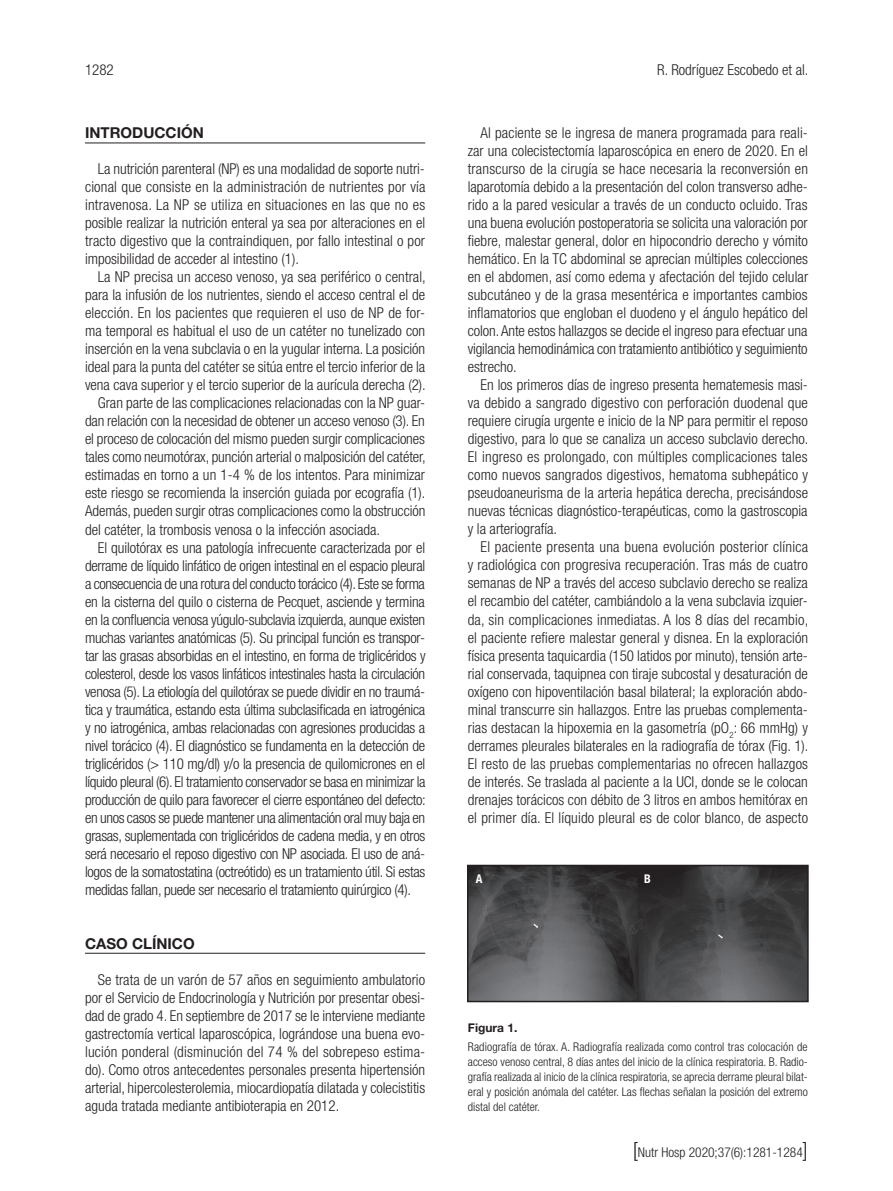
<style>
.page{position:relative;width:893px;height:1191px;background:#fff}
.page>*{position:absolute;margin:0;border:0;box-sizing:border-box;transform-origin:0 0}
.t1{font:300 condensed 15px/18px "Helvetica Neue LT Std";letter-spacing:-.01em;color:#231f20;text-align:justify}
.t2{font:300 condensed 15px "Helvetica Neue LT Std";letter-spacing:.015em;color:#231f20}
.t3{font:700 15px "Helvetica Neue LT Std";color:#231f20}
.t4{font:300 condensed 13.5px "Helvetica Neue LT Std";color:#231f20}
.t5{font:300 condensed 12px/15px "Helvetica Neue LT Std";color:#231f20;text-align:justify}
.t6{font:700 12px "Helvetica Neue LT Std";color:#231f20}
.t7{font:700 condensed 12px "Helvetica Neue LT Std";color:#fff}
.s1{font-size:21px}
</style>
<div class="page">
<hr style="left:85px;top:143px;width:340px;height:1px;background:#231f20">
<hr style="left:85px;top:953px;width:340px;height:1px;background:#231f20">
<img style="left:470px;top:867px;width:336px;height:132px">
<div style="left:467px;top:864px;width:342px;height:138px;border:2px solid #231f20"></div>
<p class="t1" style="left:85px;top:60px;width:30px">1282</p>
<p class="t1" style="left:657px;top:60px;width:153px">R. Rodríguez Escobedo et al.</p>
<p class="t3" style="left:85px;top:124px;width:120px">INTRODUCCIÓN</p>
<p class="t1" style="left:85px;top:160px;width:342px;text-indent:13px">La nutrición parenteral (NP) es una modalidad de soporte nutri&shy;cional que consiste en la administración de nutrientes por vía intravenosa. La NP se utiliza en situaciones en las que no es posible realizar la nutrición enteral ya sea por alteraciones en el tracto digestivo que la contraindiquen, por fallo intestinal o por imposibilidad de acceder al intestino (1).</p>
<p class="t1" style="left:98px;top:268px;width:330px">La NP precisa un acceso venoso, ya sea periférico o central,</p>
<p class="t1" style="left:85px;top:286px;width:342px">para la infusión de los nutrientes, siendo el acceso central el de</p>
<p class="t2" style="left:85px;top:304px;width:342px">elección. En los pacientes que requieren el uso de NP de for-</p>
<p class="t1" style="left:85px;top:322px;width:342px">ma temporal es habitual el uso de un catéter no tunelizado con</p>
<p class="t1" style="left:85px;top:340px;width:342px">inserción en la vena subclavia o en la yugular interna. La posición</p>
<p class="t1" style="left:85px;top:358px;width:342px">ideal para la punta del catéter se sitúa entre el tercio inferior de la</p>
<p class="t1" style="left:85px;top:376px;width:342px">vena cava superior y el tercio superior de la aurícula derecha (2).</p>
<p class="t1" style="left:98px;top:394px;width:329px">Gran parte de las complicaciones relacionadas con la NP guar-</p>
<p class="t1" style="left:85px;top:412px;width:341px">dan relación con la necesidad de obtener un acceso venoso (3). En</p>
<p class="t1" style="left:85px;top:430px;width:341px">el proceso de colocación del mismo pueden surgir complicaciones</p>
<p class="t1" style="left:85px;top:448px;width:342px">tales como neumotórax, punción arterial o malposición del catéter,</p>
<p class="t1" style="left:85px;top:466px;width:342px">estimadas en torno a un 1-4 % de los intentos. Para minimizar</p>
<p class="t1" style="left:85px;top:484px;width:342px">este riesgo se recomienda la inserción guiada por ecografía (1).</p>
<p class="t1" style="left:85px;top:502px;width:342px">Además, pueden surgir otras complicaciones como la obstrucción</p>
<p class="t1" style="left:85px;top:520px;width:297px">del catéter, la trombosis venosa o la infección asociada.</p>
<p class="t1" style="left:98px;top:538px;width:329px">El quilotórax es una patología infrecuente caracterizada por el</p>
<p class="t1" style="left:85px;top:556px;width:342px">derrame de líquido linfático de origen intestinal en el espacio pleural</p>
<p class="t1" style="left:85px;top:574px;width:341px">a consecuencia de una rotura del conducto torácico (4). Este se forma</p>
<p class="t1" style="left:85px;top:592px;width:341px">en la cisterna del quilo o cisterna de Pecquet, asciende y termina</p>
<p class="t1" style="left:85px;top:610px;width:342px">en la confluencia venosa yúgulo-subclavia izquierda, aunque existen</p>
<p class="t1" style="left:85px;top:628px;width:342px">muchas variantes anatómicas (5). Su principal función es transpor-</p>
<p class="t1" style="left:85px;top:646px;width:342px">tar las grasas absorbidas en el intestino, en forma de triglicéridos y</p>
<p class="t1" style="left:85px;top:664px;width:342px">colesterol, desde los vasos linfáticos intestinales hasta la circulación</p>
<p class="t1" style="left:85px;top:682px;width:342px">venosa (5). La etiología del quilotórax se puede dividir en no traumá-</p>
<p class="t1" style="left:85px;top:700px;width:342px">tica y traumática, estando esta última subclasificada en iatrogénica</p>
<p class="t1" style="left:85px;top:718px;width:342px">y no iatrogénica, ambas relacionadas con agresiones producidas a</p>
<p class="t1" style="left:85px;top:736px;width:342px">nivel torácico (4). El diagnóstico se fundamenta en la detección de</p>
<p class="t1" style="left:85px;top:754px;width:342px">triglicéridos (&gt; 110 mg/dl) y/o la presencia de quilomicrones en el</p>
<p class="t1" style="left:85px;top:772px;width:342px">líquido pleural (6). El tratamiento conservador se basa en minimizar la</p>
<p class="t1" style="left:85px;top:790px;width:342px">producción de quilo para favorecer el cierre espontáneo del defecto:</p>
<p class="t1" style="left:85px;top:808px;width:342px">en unos casos se puede mantener una alimentación oral muy baja en</p>
<p class="t1" style="left:85px;top:826px;width:342px">grasas, suplementada con triglicéridos de cadena media, y en otros</p>
<p class="t1" style="left:85px;top:844px;width:342px">será necesario el reposo digestivo con NP asociada. El uso de aná-</p>
<p class="t1" style="left:85px;top:862px;width:342px">logos de la somatostatina (octreótido) es un tratamiento útil. Si estas</p>
<p class="t1" style="left:85px;top:880px;width:328px">medidas fallan, puede ser necesario el tratamiento quirúrgico (4).</p>
<p class="t3" style="left:85px;top:934px;width:111px">CASO CLÍNICO</p>
<p class="t1" style="left:85px;top:970px;width:342px;text-indent:13px">Se trata de un varón de 57 años en seguimiento ambulatorio por el Servicio de Endocrinología y Nutrición por presentar obesi&shy;dad de grado 4. En septiembre de 2017 se le interviene mediante gastrectomía vertical laparoscópica, lográndose una buena evo&shy;lución ponderal (disminución del 74 % del sobrepeso estima&shy;do). Como otros antecedentes personales presenta hipertensión arterial, hipercolesterolemia, miocardiopatía dilatada y colecistitis aguda tratada mediante antibioterapia en 2012.</p>
<p class="t1" style="left:468px;top:124px;width:342px;text-indent:13px">Al paciente se le ingresa de manera programada para reali&shy;zar una colecistectomía laparoscópica en enero de 2020. En el transcurso de la cirugía se hace necesaria la reconversión en laparotomía debido a la presentación del colon transverso adhe&shy;rido a la pared vesicular a través de un conducto ocluido. Tras una buena evolución postoperatoria se solicita una valoración por fiebre, malestar general, dolor en hipocondrio derecho y vómito hemático. En la TC abdominal se aprecian múltiples colecciones en el abdomen, así como edema y afectación del tejido celular subcutáneo y de la grasa mesentérica e importantes cambios inflamatorios que engloban el duodeno y el ángulo hepático del colon. Ante estos hallazgos se decide el ingreso para efectuar una vigilancia hemodinámica con tratamiento antibiótico y seguimiento estrecho.</p>
<p class="t1" style="left:468px;top:376px;width:342px;text-indent:13px">En los primeros días de ingreso presenta hematemesis masi&shy;va debido a sangrado digestivo con perforación duodenal que requiere cirugía urgente e inicio de la NP para permitir el reposo digestivo, para lo que se canaliza un acceso subclavio derecho.<br>El ingreso es prolongado, con múltiples complicaciones tales como nuevos sangrados digestivos, hematoma subhepático y pseudoaneurisma de la arteria hepática derecha, precisándose nuevas técnicas diagnóstico-terapéuticas, como la gastroscopia y la arteriografía.</p>
<p class="t1" style="left:468px;top:538px;width:342px;text-indent:13px">El paciente presenta una buena evolución posterior clínica y radiológica con progresiva recuperación. Tras más de cuatro semanas de NP a través del acceso subclavio derecho se realiza el recambio del catéter, cambiándolo a la vena subclavia izquier&shy;da, sin complicaciones inmediatas. A los 8 días del recambio, el paciente refiere malestar general y disnea. En la exploración física presenta taquicardia (150 latidos por minuto), tensión arte&shy;rial conservada, taquipnea con tiraje subcostal y desaturación de oxígeno con hipoventilación basal bilateral; la exploración abdo&shy;minal transcurre sin hallazgos. Entre las pruebas complementa&shy;rias destacan la hipoxemia en la gasometría (pO<sub>2</sub>: 66 mmHg) y derrames pleurales bilaterales en la radiografía de tórax (Fig. 1).<br>El resto de las pruebas complementarias no ofrecen hallazgos de interés. Se traslada al paciente a la UCI, donde se le colocan drenajes torácicos con débito de 3 litros en ambos hemitórax en el primer día. El líquido pleural es de color blanco, de aspecto</p>
<p class="t7" style="left:476px;top:871px;width:8px">A</p>
<p class="t7" style="left:644px;top:871px;width:8px">B</p>
<p class="t6" style="left:468px;top:1020px;width:51px">Figura 1.</p>
<p class="t5" style="left:468px;top:1039px;width:341px">Radiografía de tórax. A. Radiografía realizada como control tras colocación de acceso venoso central, 8 días antes del inicio de la clínica respiratoria. B. Radio&shy;grafía realizada al inicio de la clínica respiratoria, se aprecia derrame pleural bilat&shy;eral y posición anómala del catéter. Las flechas señalan la posición del extremo distal del catéter.</p>
<p class="t4" style="left:633px;top:1144px;width:177px"><span class="s1">[</span>Nutr Hosp 2020;37(6):1281-1284<span class="s1">]</span></p>
</div>
